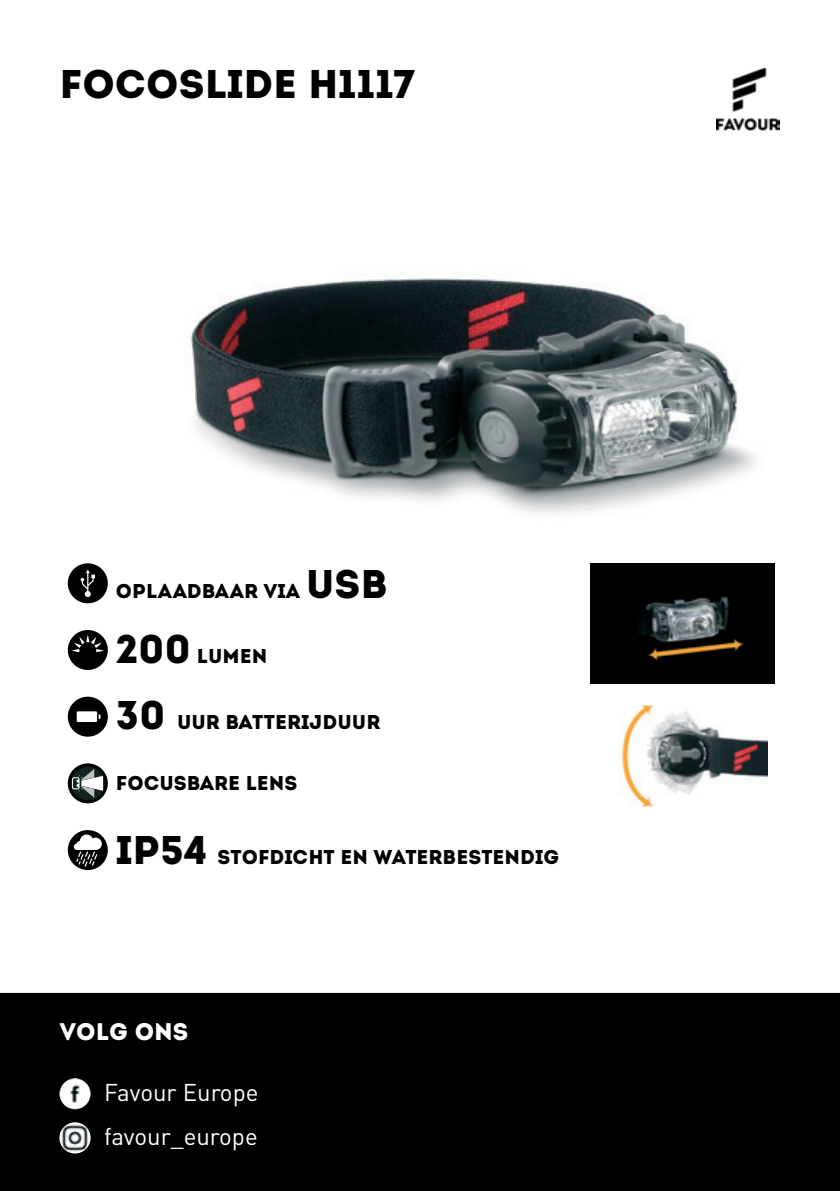
<style>
.page{position:relative;width:840px;height:1191px;background:#fff}
.page>*{position:absolute;margin:0;border:0;box-sizing:border-box;transform-origin:0 0}
.t1{font:40px "Intro";color:#000001}
.t2{font:24px/44.2px "DIN";color:#fff}
.t3{font:24px "Intro";color:#fff}
.t4{font:20px "Intro";color:#000001}
.s1{font-size:40px}
</style>
<div class="page">
<img style="left:190px;top:277px;width:585px;height:339px">
<img style="left:716px;top:68px;width:63px;height:63px">
<div style="left:68px;top:630px;width:40px;height:40px;background:#000001;border-radius:50%"></div>
<svg style="left:71px;top:634px;width:33px;height:18px"></svg>
<div style="left:68px;top:696px;width:40px;height:40px;background:#000001;border-radius:50%"></div>
<div style="left:77px;top:711px;width:20px;height:11px;background:#fff"></div>
<div style="left:68px;top:830px;width:40px;height:40px;background:#000001;border-radius:50%"></div>
<svg style="left:74px;top:834px;width:28px;height:33px"></svg>
<div style="left:68px;top:563px;width:40px;height:40px;background:#000001;border-radius:50%"></div>
<svg style="left:81px;top:569px;width:14px;height:28px"></svg>
<svg style="left:68px;top:763px;width:40px;height:40px"></svg>
<svg style="left:71px;top:766px;width:34px;height:34px"></svg>
<div style="left:72px;top:777px;width:7px;height:12px;border:1px solid #fff"></div>
<svg style="left:77px;top:767px;width:26px;height:32px"></svg>
<div style="left:0;top:993px;width:839px;height:198px;background:#000001"></div>
<img style="left:59px;top:1122px;width:32px;height:31px;border-radius:16px">
<img style="left:59px;top:1078px;width:32px;height:31px;border-radius:16px">
<img style="left:590px;top:563px;width:183px;height:120px">
<img style="left:621px;top:705px;width:146px;height:103px">
<h1 class="t1" style="left:59px;top:60px;width:357px">FOCOSLIDE H1117</h1>
<p class="t4" style="left:116px;top:579px;width:273px">OPLAADBAAR VIA <span class="s1">USB</span></p>
<p class="t4" style="left:116px;top:644px;width:153px"><span class="s1">200</span> LUMEN</p>
<p class="t4" style="left:116px;top:710px;width:266px"><span class="s1">30</span> UUR BATTERIJDUUR</p>
<p class="t4" style="left:116px;top:771px;width:183px">FOCUSBARE LENS</p>
<p class="t4" style="left:116px;top:845px;width:444px"><span class="s1">IP54</span> STOFDICHT EN WATERBESTENDIG</p>
<p class="t3" style="left:59px;top:1017px;width:130px">VOLG ONS</p>
<p class="t2" style="left:104px;top:1069px;width:156px">Favour Europe favour_europe</p>
</div>
